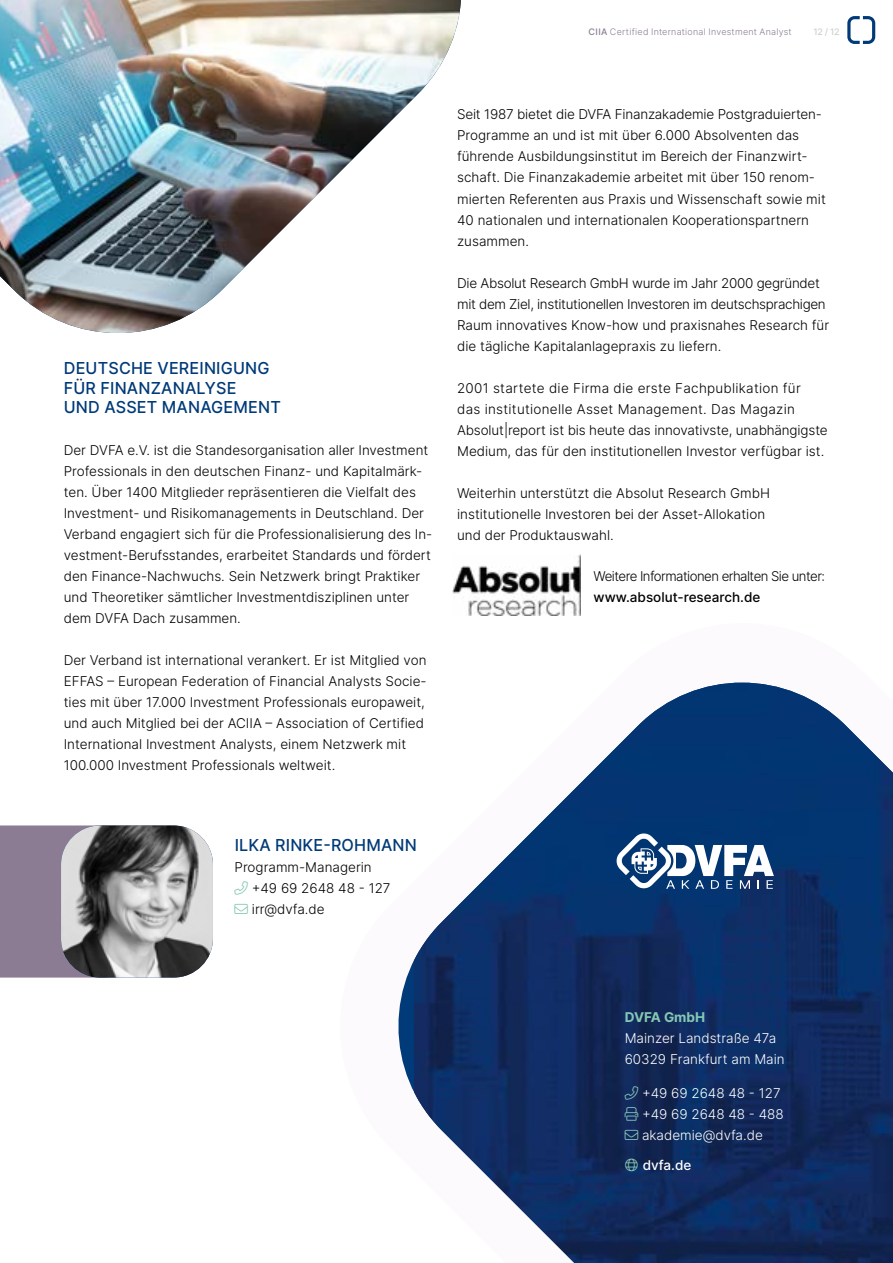
<style>
.page{position:relative;width:893px;height:1263px;background:#fff}
.page>*{position:absolute;margin:0;border:0;box-sizing:border-box;transform-origin:0 0}
.t1{font:500 16.5px/19.5px "Inter";letter-spacing:.01em;color:#003a78}
.t2{font:300 13.5px/21px "Inter";color:#000}
.t3{font:300 13.5px/21px "Inter";letter-spacing:-.02em;color:#000}
.t4{font:300 13.5px/21px "Inter";color:#fff}
.t5{font:300 13.5px "Inter";letter-spacing:-.04em;color:#000}
.t6{font:500 13.5px "Inter";color:#000}
.t7{font:700 13.5px "Inter";color:#85c8b5}
.t8{font:500 13.5px "Inter";color:#fff}
.t9{font:300 9px "Inter";letter-spacing:.025em;color:#8b7c93}
.t10{font:500 9px "Inter";color:#d0d0d0}
.s1{font-weight:500}
.s2{color:#85c8b5}
</style>
<div class="page">
<svg style="left:847px;top:16px;width:28px;height:28px"></svg>
<svg style="left:398px;top:682px;width:354px;height:410px"></svg>
<img style="left:414px;top:683px;width:479px;height:580px">
<img style="left:0;top:0;width:461px;height:333px">
<img style="left:452px;top:554px;width:128px;height:61px">
<div style="left:0;top:825px;width:61px;height:152px;background:#8b7c93"></div>
<img style="left:61px;top:825px;width:152px;height:152px">
<svg style="left:615px;top:832px;width:159px;height:57px"></svg>
<svg style="left:625px;top:1086px;width:13px;height:14px"></svg>
<svg style="left:625px;top:1107px;width:13px;height:14px"></svg>
<svg style="left:625px;top:1159px;width:13px;height:12px"></svg>
<p class="t9" style="left:589px;top:25px;width:205px"><span class="s1">CIIA</span> Certified International Investment Analyst</p>
<p class="t10" style="left:814px;top:25px;width:28px">12 / 12</p>
<p class="t1" style="left:64px;top:358px;width:219px">DEUTSCHE VEREINIGUNG<br>FÜR FINANZANALYSE<br>UND ASSET MANAGEMENT</p>
<p class="t2" style="left:64px;top:440px;width:370px">Der DVFA e.V. ist die Standesorganisation aller Investment Professionals in den deutschen Finanz- und Kapitalmärk&shy;ten. Über 1400 Mitglieder repräsentieren die Vielfalt des Investment- und Risikomanagements in Deutschland. Der Verband engagiert sich für die Professionalisierung des In&shy;vestment-Berufsstandes, erarbeitet Standards und fördert den Finance-Nachwuchs. Sein Netzwerk bringt Praktiker und Theoretiker sämtlicher Investmentdisziplinen unter dem DVFA Dach zusammen.</p>
<p class="t2" style="left:64px;top:650px;width:364px">Der Verband ist international verankert. Er ist Mitglied von EFFAS – European Federation of Financial Analysts Socie&shy;ties mit über 17.000 Investment Professionals europaweit, und auch Mitglied bei der ACIIA – Association of Certified International Investment Analysts, einem Netzwerk mit 100.000 Investment Professionals weltweit.</p>
<p class="t2" style="left:457px;top:104px;width:370px">Seit 1987 bietet die DVFA Finanzakademie Postgraduierten-Programme an und ist mit über 6.000 Absolventen das führende Ausbildungsinstitut im Bereich der Finanzwirt&shy;schaft. Die Finanzakademie arbeitet mit über 150 renom&shy;mierten Referenten aus Praxis und Wissenschaft sowie mit 40 nationalen und internationalen Kooperationspartnern zusammen.</p>
<p class="t3" style="left:457px;top:272px;width:374px">Die Absolut Research GmbH wurde im Jahr 2000 gegründet mit dem Ziel, institutionellen Investoren im deutschsprachigen Raum innovatives Know-how und praxisnahes Research für die tägliche Kapitalanlagepraxis zu liefern.</p>
<p class="t2" style="left:457px;top:377px;width:372px">2001 startete die Firma die erste Fachpublikation für<br>das institutionelle Asset Management. Das Magazin Absolut|report ist bis heute das innovativste, unabhängigste Medium, das für den institutionellen Investor verfügbar ist.</p>
<p class="t2" style="left:457px;top:482px;width:314px">Weiterhin unterstützt die Absolut Research GmbH institutionelle Investoren bei der Asset-Allokation und der Produktauswahl.</p>
<p class="t5" style="left:594px;top:567px;width:233px">Weitere Informationen erhalten Sie unter:</p>
<p class="t6" style="left:594px;top:588px;width:168px">www.absolut-research.de</p>
<p class="t1" style="left:235px;top:834px;width:184px">ILKA RINKE-ROHMANN</p>
<p class="t2" style="left:252px;top:856px;width:140px;text-indent:-17px">Programm-Managerin +49 69 2648 48 - 127</p>
<p class="t2" style="left:235px;top:898px;width:92px"><span class="s2">→</span> irr@dvfa.de</p>
<p class="t7" style="left:625px;top:1007px;width:82px">DVFA GmbH</p>
<p class="t4" style="left:625px;top:1027px;width:162px">Mainzer Landstraße 47a<br>60329 Frankfurt am Main</p>
<p class="t4" style="left:642px;top:1082px;width:143px">+49 69 2648 48 - 127 +49 69 2648 48 - 488</p>
<p class="t4" style="left:625px;top:1124px;width:140px"><span class="s2">→</span> akademie@dvfa.de</p>
<p class="t8" style="left:643px;top:1155px;width:50px">dvfa.de</p>
</div>
